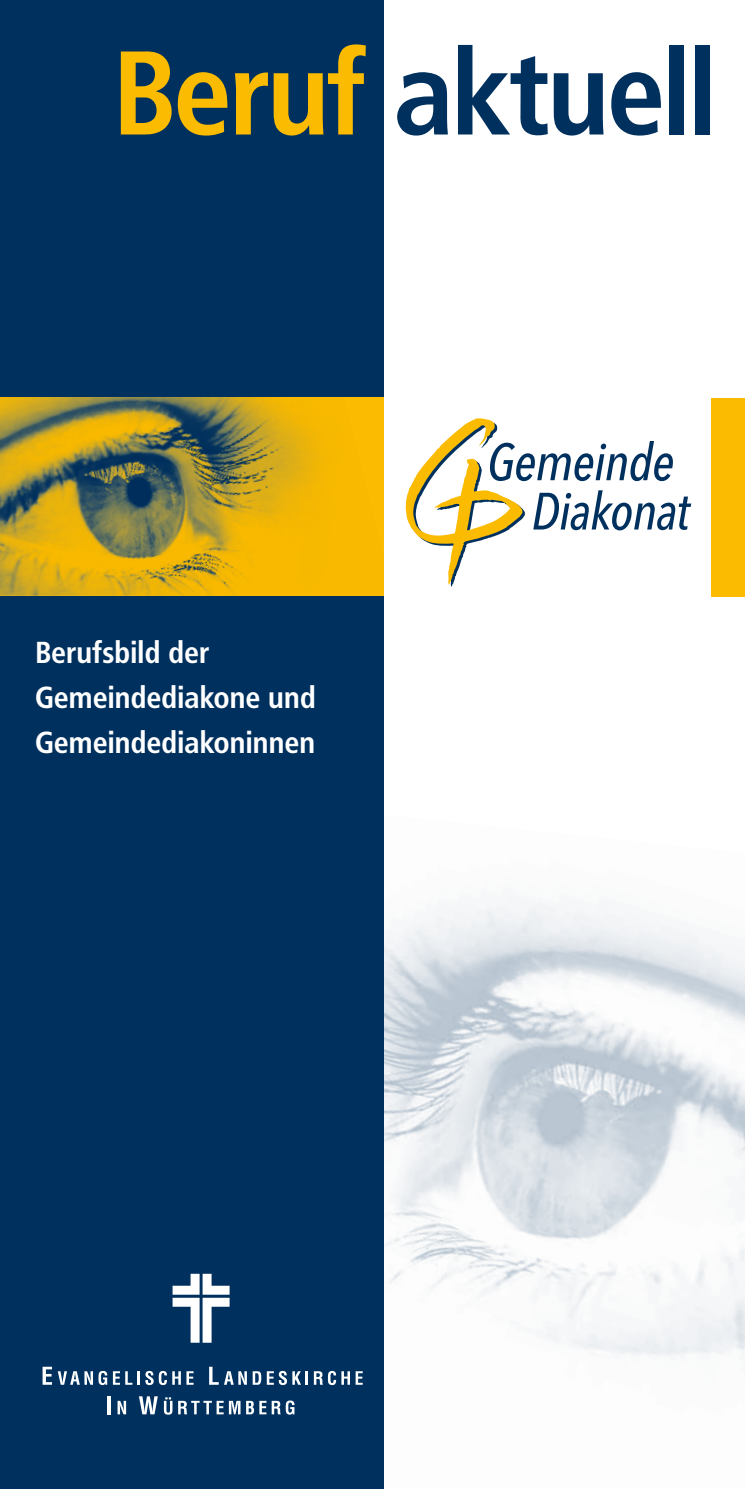
<style>
.page{position:relative;width:745px;height:1489px;background:#fff}
.page>*{position:absolute;margin:0;border:0;box-sizing:border-box;transform-origin:0 0}
.t1{font:700 117.5px "Frutiger Condensed BQ";letter-spacing:-.01em;color:#00305e}
.t2{font:italic 500 condensed 51.75px/49.2px "Avenir Next LT";letter-spacing:-.015em;color:#00305e;text-align:right}
.t3{font:700 30px/45px "Frutiger Condensed BQ";letter-spacing:.01em;color:#fff}
.s1{color:#fabb00}
</style>
<div class="page">
<img style="left:383px;top:801px;width:361px;height:687px">
<div style="left:0;top:0;width:383px;height:1488px;background:#00305e"></div>
<img style="left:0;top:397px;width:383px;height:198px">
<svg style="left:172px;top:1273px;width:57px;height:69px"></svg>
<hr style="left:107px;top:1396px;width:3px;height:18px;background:#fff">
<svg style="left:117px;top:1400px;width:9px;height:14px"></svg>
<svg style="left:139px;top:1396px;width:19px;height:18px"></svg>
<svg style="left:164px;top:1397px;width:8px;height:17px"></svg>
<svg style="left:178px;top:1400px;width:45px;height:14px"></svg>
<svg style="left:229px;top:1400px;width:11px;height:14px"></svg>
<svg style="left:246px;top:1400px;width:48px;height:14px"></svg>
<svg style="left:43px;top:1366px;width:9px;height:18px"></svg>
<svg style="left:58px;top:1370px;width:49px;height:14px"></svg>
<svg style="left:113px;top:1370px;width:80px;height:14px"></svg>
<svg style="left:209px;top:1366px;width:9px;height:18px"></svg>
<svg style="left:224px;top:1370px;width:138px;height:14px"></svg>
<div style="left:710px;top:398px;width:34px;height:199px;background:#fabb00"></div>
<svg style="left:405px;top:418px;width:119px;height:168px"></svg>
<h1 class="t1" style="left:114px;top:19px;width:603px"><span class="s1">Beruf</span> aktuell</h1>
<p class="t3" style="left:35px;top:629px;width:281px">Berufsbild der<br>Gemeindediakone und<br>Gemeindediakoninnen</p>
<h2 class="t2" style="left:486px;top:437px;width:204px">Gemeinde<br>Diakonat</h2>
</div>
